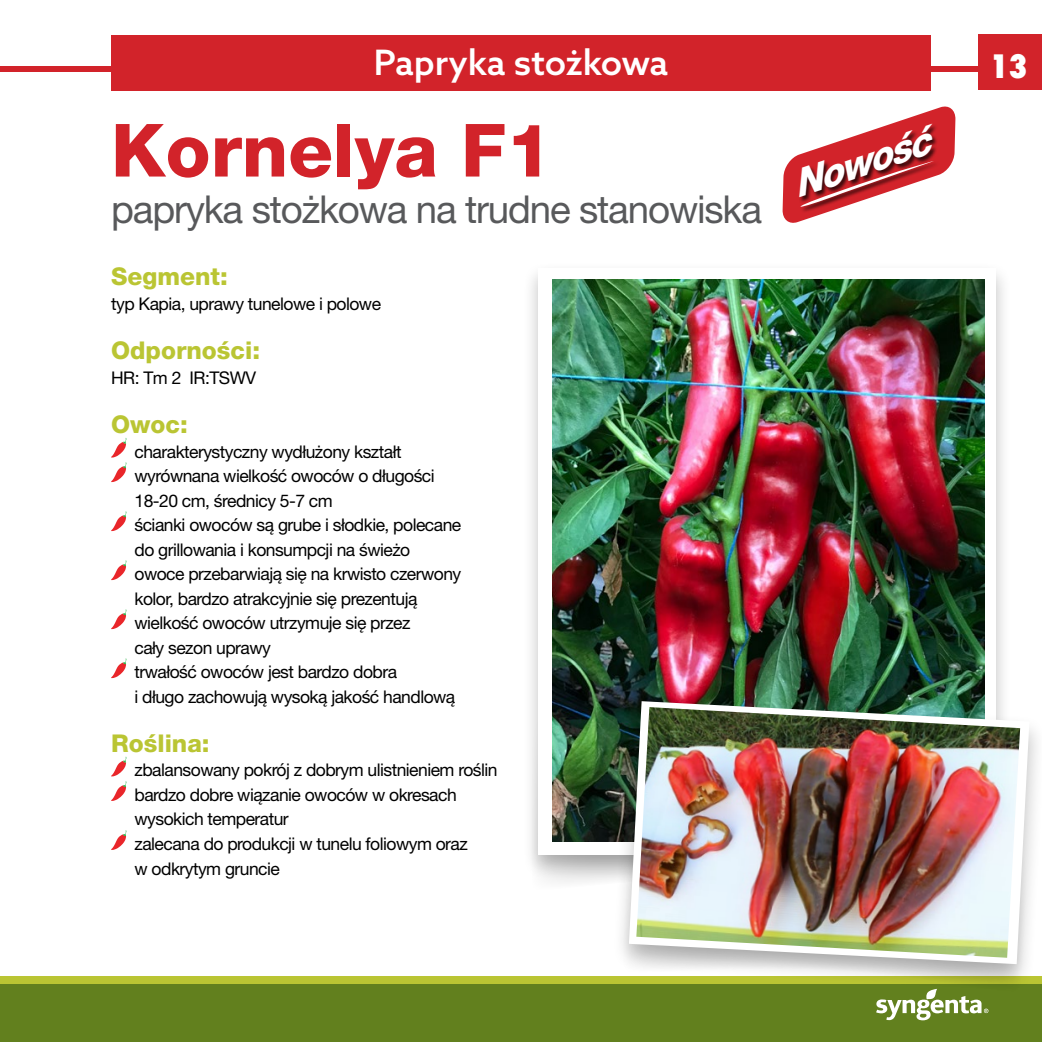
<style>
.page{position:relative;width:1042px;height:1042px;background:#fff}
.page>*{position:absolute;margin:0;border:0;box-sizing:border-box;transform-origin:0 0}
.t1{font:800 73.5px "Helvetica Neue LT Pro";color:#d2232a}
.t2{font:38.5px "Helvetica Neue LT Pro";letter-spacing:-.03em;color:#58595b}
.t3{font:italic 800 38.15px "Helvetica Neue LT Pro";color:#fff}
.t4{font:500 35px "Azo Sans";letter-spacing:-.01em;color:#fff}
.t5{font:800 31.5px "Fujiyama";color:#fff}
.t6{font:800 24.5px "Helvetica Neue LT Pro";color:#bac533}
.t7{font:17.5px/24.5px "Helvetica Neue LT Pro";letter-spacing:-.03em;color:#000}
</style>
<div class="page">
<div style="left:0;top:984px;width:1042px;height:58px;background:#62801e"></div>
<div style="left:0;top:977px;width:1042px;height:7px;background:#bac533"></div>
<svg style="left:876px;top:996px;width:112px;height:24px"></svg>
<div style="left:0;top:66px;width:1042px;height:5px;background:#d2232a"></div>
<div style="left:111px;top:35px;width:820px;height:55px;background:#d2232a"></div>
<div style="left:979px;top:35px;width:63px;height:55px;background:#d2232a"></div>
<svg style="left:111px;top:438px;width:15px;height:44px"></svg>
<svg style="left:111px;top:511px;width:15px;height:20px"></svg>
<svg style="left:111px;top:560px;width:15px;height:20px"></svg>
<svg style="left:111px;top:609px;width:15px;height:20px"></svg>
<svg style="left:111px;top:658px;width:15px;height:20px"></svg>
<svg style="left:111px;top:757px;width:15px;height:44px"></svg>
<svg style="left:111px;top:830px;width:15px;height:20px"></svg>
<div style="left:522px;top:261px;width:490px;height:619px;background:#000;opacity:.25"></div>
<div style="left:538px;top:268px;width:458px;height:586px;background:#fff"></div>
<img style="left:552px;top:280px;width:433px;height:561px">
<div style="left:611px;top:694px;width:431px;height:298px;background:#000;opacity:.25"></div>
<img style="left:629px;top:701px;width:400px;height:263px">
<img style="left:636px;top:707px;width:384px;height:251px">
<svg style="left:782px;top:106px;width:174px;height:117px"></svg>
<h3 class="t4" style="left:374px;top:40px;width:296px">Papryka stożkowa</h3>
<h3 class="t5" style="left:989px;top:46px;width:40px">13</h3>
<h1 class="t1" style="left:111px;top:107px;width:443px">Kornelya F1</h1>
<h2 class="t2" style="left:111px;top:185px;width:652px">papryka stożkowa na trudne stanowiska</h2>
<h3 class="t6" style="left:111px;top:262px;width:118px">Segment:</h3>
<p class="t7" style="left:111px;top:291px;width:271px">typ Kapia, uprawy tunelowe i polowe</p>
<h3 class="t6" style="left:111px;top:336px;width:150px">Odporności:</h3>
<p class="t7" style="left:111px;top:365px;width:146px">HR: Tm 2 IR:TSWV</p>
<h3 class="t6" style="left:111px;top:410px;width:78px">Owoc:</h3>
<p class="t7" style="left:135px;top:439px;width:328px">charakterystyczny wydłużony kształt wyrównana wielkość owoców o długości 18-20 cm, średnicy 5-7 cm<br>ścianki owoców są grube i słodkie, polecane do grillowania i konsumpcji na świeżo owoce przebarwiają się na krwisto czerwony kolor, bardzo atrakcyjnie się prezentują wielkość owoców utrzymuje się przez<br>cały sezon uprawy<br>trwałość owoców jest bardzo dobra<br>i długo zachowują wysoką jakość handlową</p>
<h3 class="t6" style="left:111px;top:729px;width:100px">Roślina:</h3>
<p class="t7" style="left:135px;top:757px;width:364px">zbalansowany pokrój z dobrym ulistnieniem roślin bardzo dobre wiązanie owoców w okresach wysokich temperatur<br>zalecana do produkcji w tunelu foliowym oraz<br>w odkrytym gruncie</p>
<h3 class="t3" style="left:785px;top:163px;width:144px;rotate:-18deg">Nowość</h3>
</div>
